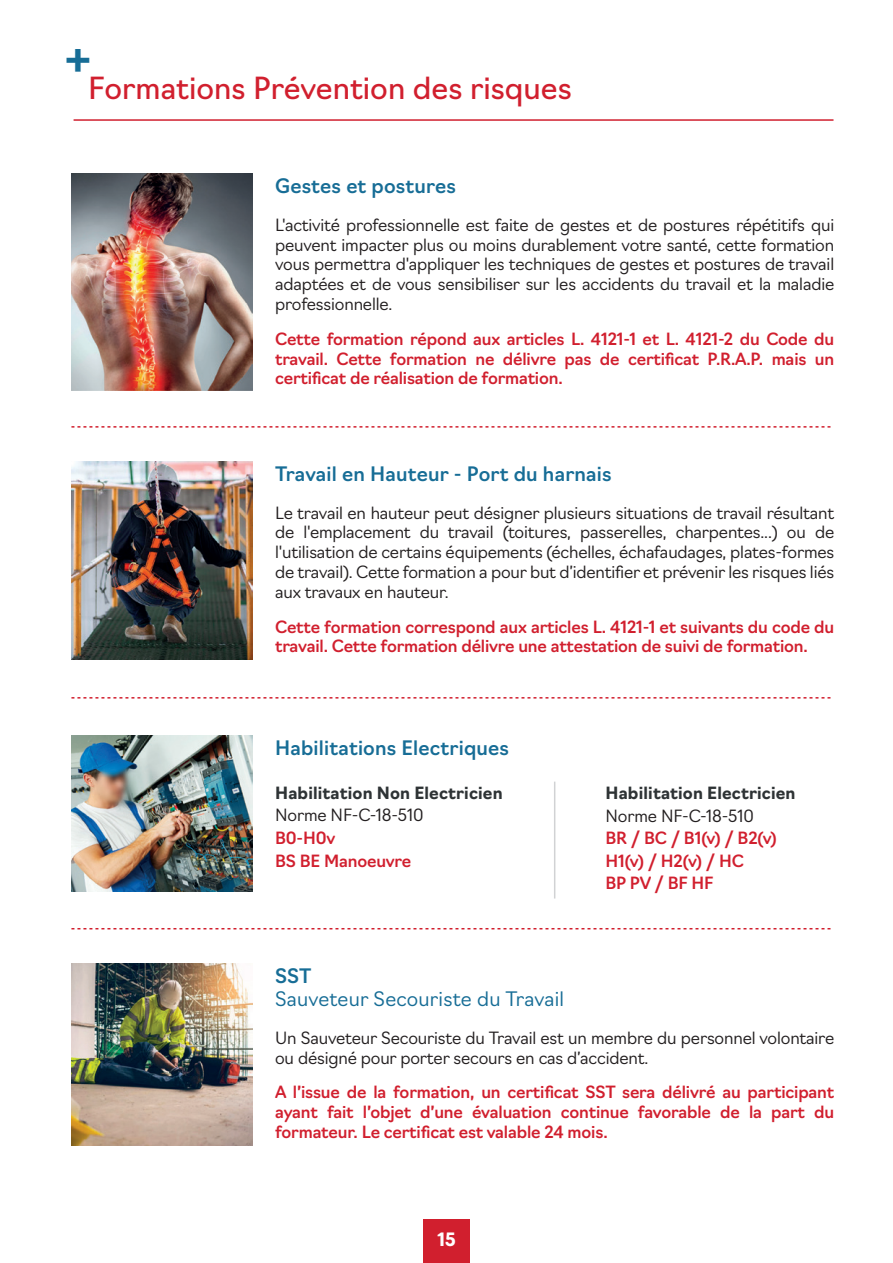
<style>
.page{position:relative;width:893px;height:1263px;background:#fff}
.page>*{position:absolute;margin:0;border:0;box-sizing:border-box;transform-origin:0 0}
.t1{font:500 49.65px "Navigo";color:#176d96}
.t2{font:29.85px "Navigo";color:#d11f2e}
.t3{font:500 19.5px "Navigo";letter-spacing:.01em;color:#176d96}
.t4{font:300 19.5px "Navigo";letter-spacing:.01em;color:#176d96}
.t5{font:700 18px "Navigo";color:#fff}
.t6{font:300 16.5px/19.8px "Navigo";letter-spacing:-.01em;color:#231f20;text-align:justify}
.t7{font:500 16.5px/19.8px "Navigo";letter-spacing:-.01em;color:#d11f2e}
.t8{font:700 16.5px "Navigo";letter-spacing:.01em;color:#2e3335}
</style>
<div class="page">
<div style="left:423px;top:1219px;width:47px;height:44px;background:#d11f2e"></div>
<img style="left:71px;top:174px;width:181px;height:216px">
<img style="left:71px;top:462px;width:181px;height:198px">
<img style="left:71px;top:735px;width:181px;height:156px">
<svg style="left:71px;top:426px;width:760px;height:2px"></svg>
<img style="left:71px;top:963px;width:181px;height:183px">
<svg style="left:71px;top:928px;width:760px;height:1px"></svg>
<svg style="left:71px;top:697px;width:760px;height:1px"></svg>
<hr style="left:74px;top:119px;width:759px;height:2px;background:#d11f2e">
<hr style="left:554px;top:782px;width:1px;height:116px;background:#d1d2d4">
<h1 class="t1" style="left:65px;top:30px;width:28px">+</h1>
<h2 class="t2" style="left:88px;top:77px;width:485px">Formations Prévention des risques</h2>
<p class="t3" style="left:275px;top:175px;width:182px">Gestes et postures</p>
<p class="t6" style="left:275px;top:215px;width:561px">L'activité professionnelle est faite de gestes et de postures répétitifs qui peuvent impacter plus ou moins durablement votre santé, cette formation vous permettra d'appliquer les techniques de gestes et postures de travail adaptées et de vous sensibiliser sur les accidents du travail et la maladie professionnelle.</p>
<p class="t7" style="left:275px;top:329px;width:561px;text-align:justify">Cette formation répond aux articles L. 4121-1 et L. 4121-2 du Code du travail. Cette formation ne délivre pas de certificat P.R.A.P. mais un certificat de réalisation de formation.</p>
<p class="t3" style="left:275px;top:462px;width:338px">Travail en Hauteur - Port du harnais</p>
<p class="t6" style="left:275px;top:503px;width:561px">Le travail en hauteur peut désigner plusieurs situations de travail résultant de l'emplacement du travail (toitures, passerelles, charpentes...) ou de l'utilisation de certains équipements (échelles, échafaudages, plates-formes de travail). Cette formation a pour but d’identifier et prévenir les risques liés aux travaux en hauteur.</p>
<p class="t7" style="left:275px;top:617px;width:561px">Cette formation correspond aux articles L. 4121-1 et suivants du code du travail. Cette formation délivre une attestation de suivi de formation.</p>
<p class="t3" style="left:275px;top:736px;width:236px">Habilitations Electriques</p>
<p class="t8" style="left:275px;top:786px;width:229px">Habilitation Non Electricien</p>
<p class="t6" style="left:275px;top:806px;width:150px">Norme NF-C-18-510</p>
<p class="t7" style="left:275px;top:827px;width:138px;line-height:22.5px">B0-H0v<br>BS BE Manoeuvre</p>
<p class="t8" style="left:605px;top:786px;width:192px">Habilitation Electricien</p>
<p class="t6" style="left:605px;top:806px;width:150px">Norme NF-C-18-510</p>
<p class="t7" style="left:605px;top:827px;width:173px;line-height:22.5px">BR / BC / B1(v) / B2(v)<br>H1(v) / H2(v) / HC<br>BP PV / BF HF</p>
<p class="t3" style="left:275px;top:964px;width:38px">SST</p>
<p class="t4" style="left:275px;top:988px;width:291px">Sauveteur Secouriste du Travail</p>
<p class="t6" style="left:275px;top:1028px;width:561px">Un Sauveteur Secouriste du Travail est un membre du personnel volontaire ou désigné pour porter secours en cas d’accident.</p>
<p class="t7" style="left:275px;top:1083px;width:561px;text-align:justify">A l’issue de la formation, un certificat SST sera délivré au participant ayant fait l’objet d’une évaluation continue favorable de la part du formateur. Le certificat est valable 24 mois.</p>
<p class="t5" style="left:437px;top:1232px;width:20px">15</p>
</div>
